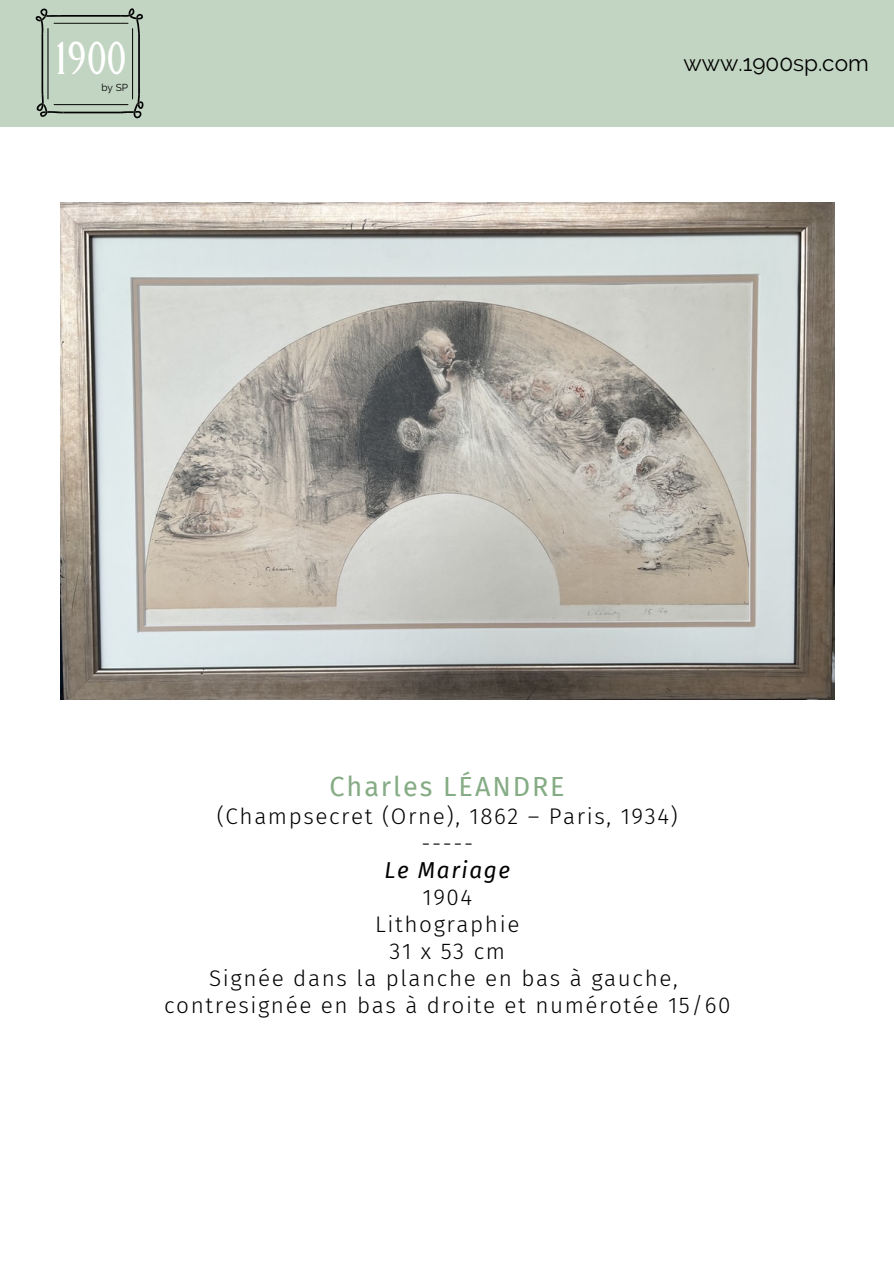
<style>
.page{position:relative;width:894px;height:1264px;background:#fff}
.page>*{position:absolute;margin:0;border:0;box-sizing:border-box;transform-origin:0 0}
.t1{font:40.2px "Della Respira";color:#fff}
.t2{font:27px "Fira Sans";letter-spacing:.07em;color:#85ac85}
.t3{font:300 22.5px "Fira Sans";letter-spacing:.07em;color:#000}
.t4{font:22.5px "Raleway";color:#000}
.t5{font:italic 22.5px "Fira Sans";letter-spacing:.07em;color:#000}
.t6{font:10.05px "Raleway";color:#000}
</style>
<div class="page">
<div style="left:0;top:0;width:893px;height:126px;background:#c2d5c2"></div>
<svg style="left:35px;top:8px;width:109px;height:111px"></svg>
<hr style="left:54px;top:23px;width:74px;height:1px;background:#000">
<hr style="left:54px;top:104px;width:74px;height:1px;background:#000">
<hr style="left:132px;top:29px;width:1px;height:70px;background:#000">
<hr style="left:48px;top:29px;width:1px;height:70px;background:#000">
<img style="left:60px;top:203px;width:774px;height:496px">
<p class="t1" style="left:56px;top:31px;width:72px">1900</p>
<p class="t6" style="left:101px;top:81px;width:28px">by SP</p>
<p class="t4" style="left:683px;top:50px;width:187px">www.1900sp.com</p>
<p class="t2" style="left:329px;top:770px;width:236px">Charles LÉANDRE</p>
<p class="t3" style="left:217px;top:803px;width:462px">(Champsecret (Orne), 1862 – Paris, 1934)</p>
<p class="t3" style="left:421px;top:830px;width:53px">-----</p>
<p class="t5" style="left:384px;top:857px;width:127px">Le Mariage</p>
<p class="t3" style="left:422px;top:884px;width:51px">1904</p>
<p class="t3" style="left:375px;top:911px;width:146px">Lithographie</p>
<p class="t3" style="left:389px;top:938px;width:117px">31 x 53 cm</p>
<p class="t3" style="left:209px;top:965px;width:470px">Signée dans la planche en bas à gauche,</p>
<p class="t3" style="left:164px;top:992px;width:567px">contresignée en bas à droite et numérotée 15/60</p>
</div>
